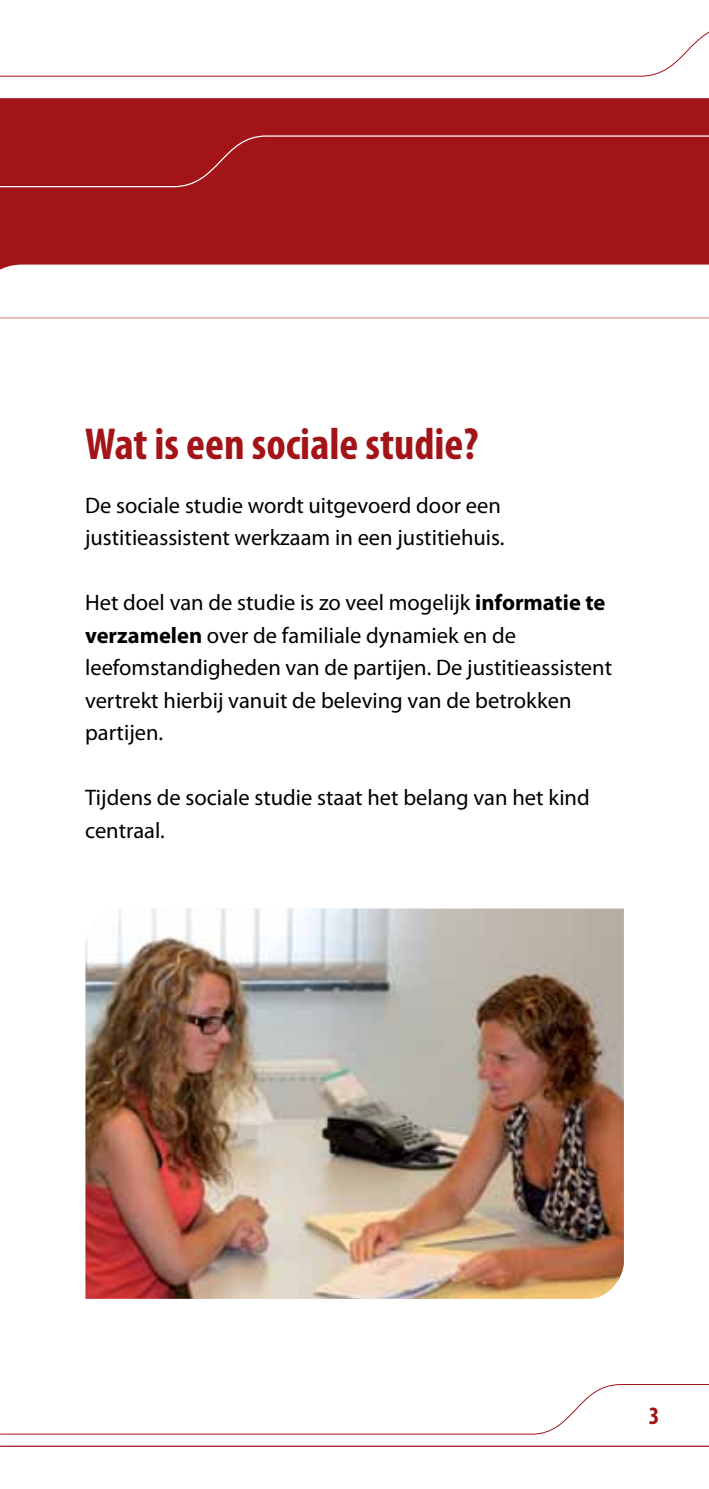
<style>
.page{position:relative;width:709px;height:1489px;background:#fff}
.page>*{position:absolute;margin:0;border:0;box-sizing:border-box;transform-origin:0 0}
.t1{font:700 condensed 45px "Myriad Pro";color:#a31418}
.t2{font:700 condensed 25px "Myriad Pro";color:#a31418}
.t3{font:22.5px/32.5px "Myriad Pro";color:#000}
.s1{font-weight:700}
</style>
<div class="page">
<svg style="left:0;top:1384px;width:709px;height:50px"></svg>
<hr style="left:0;top:1445px;width:709px;height:1px;background:#a31418">
<svg style="left:0;top:31px;width:709px;height:46px"></svg>
<div style="left:0;top:98px;width:709px;height:172px;background:#a31418"></div>
<div style="left:0;top:135px;width:709px;height:53px;background:#a31418"></div>
<svg style="left:0;top:317px;width:709px;height:1px"></svg>
<img style="left:85px;top:908px;width:539px;height:390px">
<h1 class="t1" style="left:85px;top:416px;width:395px">Wat is een sociale studie?</h1>
<p class="t3" style="left:85px;top:489px;width:421px">De sociale studie wordt uitgevoerd door een justitieassistent werkzaam in een justitiehuis.</p>
<p class="t3" style="left:85px;top:586px;width:528px">Het doel van de studie is zo veel mogelijk <span class="s1">informatie te verzamelen</span> over de familiale dynamiek en de leefomstandigheden van de partijen. De justitieassistent vertrekt hierbij vanuit de beleving van de betrokken partijen.</p>
<p class="t3" style="left:85px;top:781px;width:506px">Tijdens de sociale studie staat het belang van het kind centraal.</p>
<p class="t2" style="left:648px;top:1400px;width:12px">3</p>
</div>
